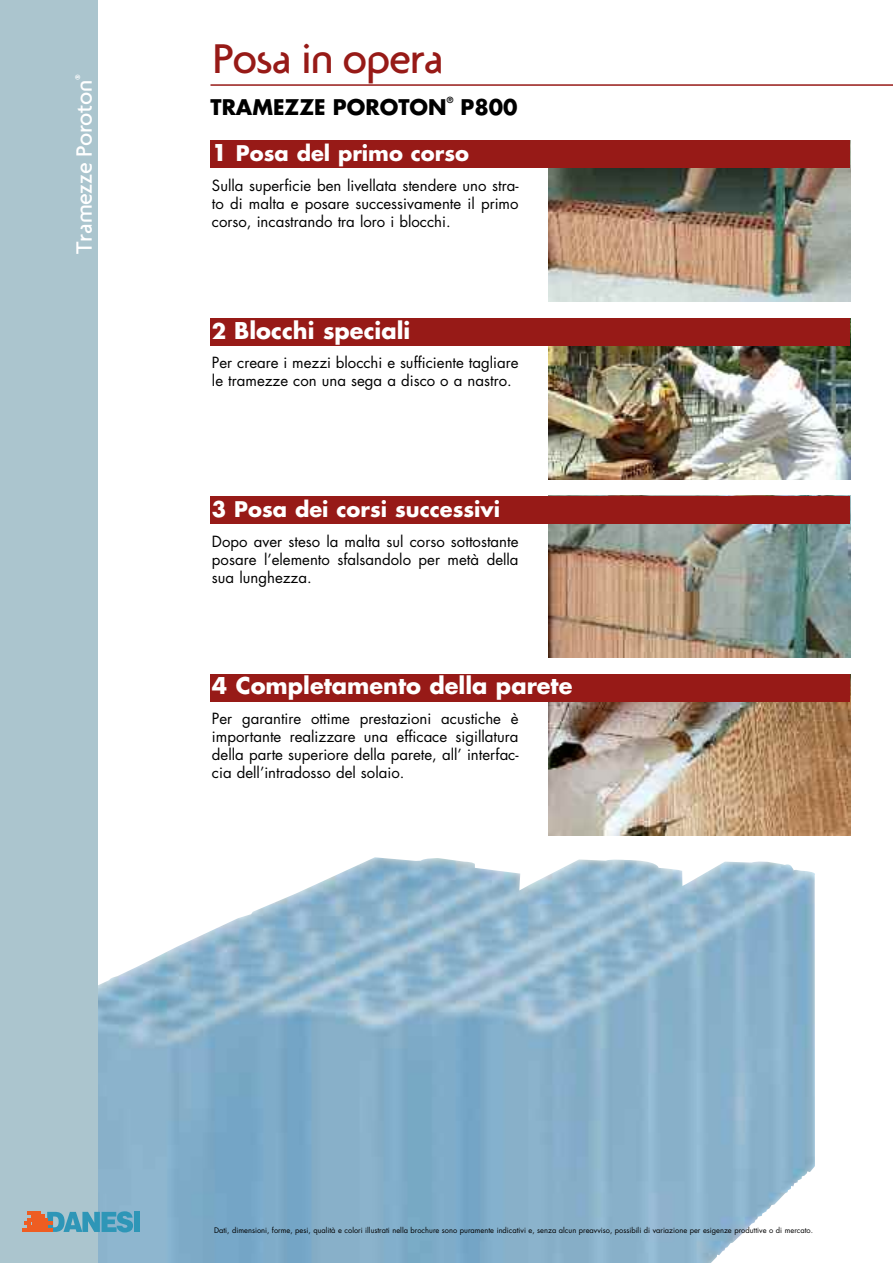
<style>
.page{position:relative;width:893px;height:1263px;background:#fff}
.page>*{position:absolute;margin:0;border:0;box-sizing:border-box;transform-origin:0 0}
.t1{font:45px "Bluty";letter-spacing:-.03em;color:#971a17}
.t2{font:24px "Bluty";letter-spacing:-.015em;color:#fff}
.t3{font:700 22.5px "Futura";color:#fff}
.t4{font:700 21px "Futura";color:#fff}
.t5{font:700 21px "Futura";color:#000}
.t6{font:15px/18px "Futura";color:#000;text-align:justify}
.t7{font:700 8.25px "Futura";color:#000}
.t8{font:7.5px "Futura";color:#000}
.s1{font-size:22.5px}
.s2{font-size:21px}
</style>
<div class="page">
<img style="left:98px;top:857px;width:717px;height:406px">
<hr style="left:210px;top:84px;width:683px;height:2px;background:#971a17">
<img style="left:549px;top:168px;width:301px;height:134px">
<div style="left:210px;top:140px;width:640px;height:28px;background:#971a17"></div>
<img style="left:549px;top:523px;width:301px;height:134px">
<img style="left:549px;top:702px;width:301px;height:134px">
<div style="left:210px;top:496px;width:640px;height:27px;background:#971a17"></div>
<div style="left:210px;top:674px;width:640px;height:28px;background:#971a17"></div>
<img style="left:549px;top:346px;width:301px;height:134px">
<div style="left:210px;top:318px;width:640px;height:28px;background:#971a17"></div>
<div style="left:0;top:0;width:98px;height:1263px;background:#abc5ce"></div>
<div style="left:134px;top:1212px;width:6px;height:20px;background:#2e96b7"></div>
<svg style="left:22px;top:1211px;width:111px;height:21px"></svg>
<h2 class="t2" style="left:70px;top:254px;width:181px;rotate:-90deg">Tramezze Poroton<sup>®</sup></h2>
<h1 class="t1" style="left:213px;top:31px;width:233px">Posa in opera</h1>
<h3 class="t5" style="left:210px;top:98px;width:238px">TRAMEZZE POROTON</h3>
<p class="t7" style="left:447px;top:96px;width:8px">®</p>
<h3 class="t5" style="left:460px;top:98px;width:59px">P800</h3>
<h3 class="t4" style="left:212px;top:144px;width:259px"><span class="s1">1</span> Posa del primo corso</h3>
<p class="t6" style="left:212px;top:177px;width:308px">Sulla superficie ben livellata stendere uno stra&shy;to di malta e posare successivamente il primo corso, incastrando tra loro i blocchi.</p>
<h3 class="t3" style="left:212px;top:320px;width:200px"><span class="s2">2</span> Blocchi speciali</h3>
<p class="t6" style="left:212px;top:354px;width:308px">Per creare i mezzi blocchi e sufficiente tagliare le tramezze con una sega a disco o a nastro.</p>
<h3 class="t4" style="left:212px;top:499px;width:290px">3 Posa dei corsi successivi</h3>
<p class="t6" style="left:212px;top:534px;width:308px">Dopo aver steso la malta sul corso sottostante posare l’elemento sfalsandolo per metà della sua lunghezza.</p>
<h3 class="t3" style="left:212px;top:675px;width:362px">4 Completamento della parete</h3>
<p class="t6" style="left:212px;top:711px;width:308px">Per garantire ottime prestazioni acustiche è importante realizzare una efficace sigillatura della parte superiore della parete, all’ interfac&shy;cia dell’intradosso del solaio.</p>
<p class="t8" style="left:214px;top:1226px;width:600px">Dati, dimensioni, forme, pesi, qualità e colori illustrati nella brochure sono puramente indicativi e, senza alcun preavviso, possibili di variazione per esigenze produttive o di mercato.</p>
</div>
